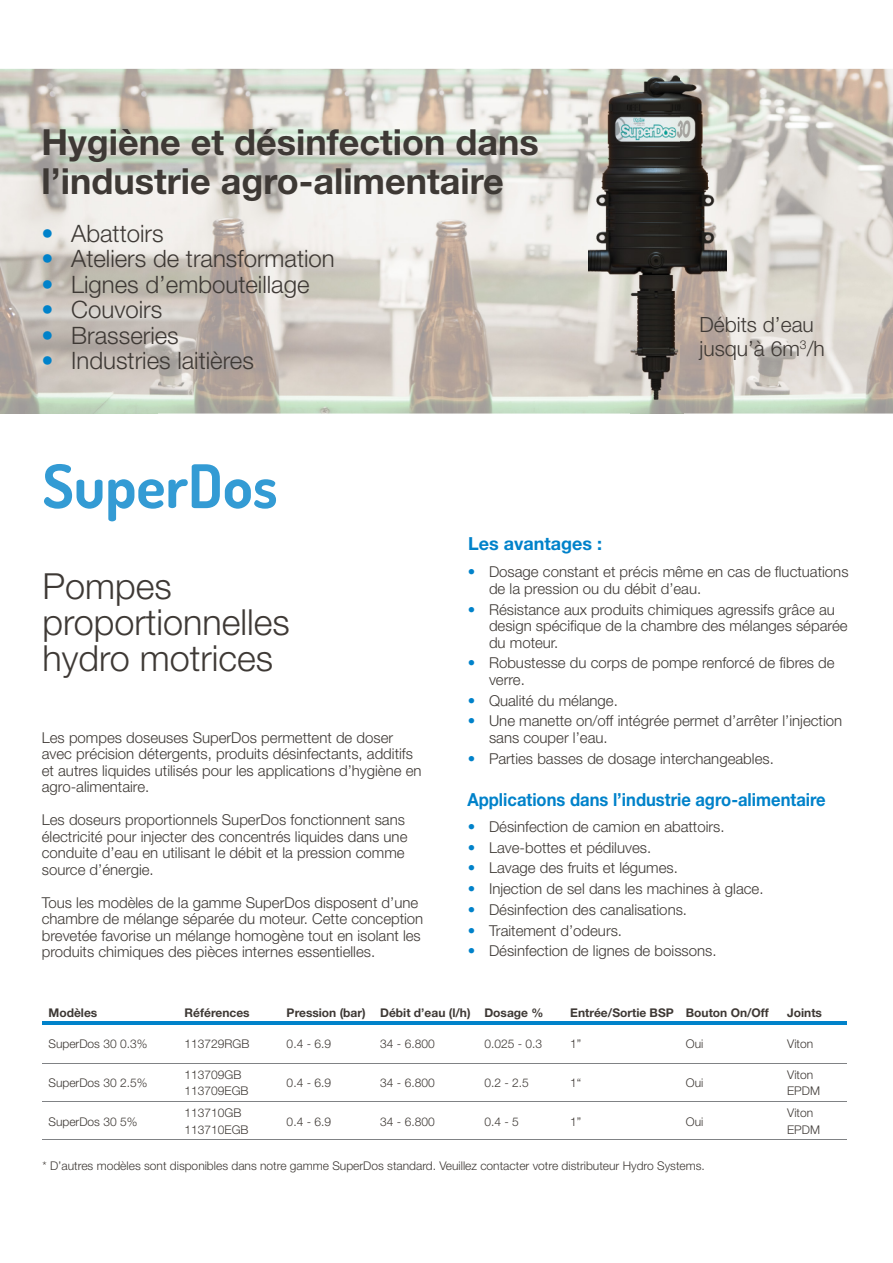
<style>
.page{position:relative;width:893px;height:1263px;background:#fff}
.page>*{position:absolute;margin:0;border:0;box-sizing:border-box;transform-origin:0 0}
.t1{font:700 60px "Dosis";color:#339bd4}
.t2{font:700 36px/39px "Helvetica Neue";color:#3e3935}
.t3{font:300 36px/36px "Helvetica Neue";color:#3e3935}
.t4{font:300 24px "Helvetica Neue";color:#3e3935}
.t5{font:300 21px/24px "Helvetica Neue";color:#3e3935}
.t6{font:700 18px "Helvetica Neue";color:#0082ca;scale:.92 1}
.t7{font:700 18px "Helvetica Neue";color:#0082ca}
.t8{font:300 15px/16.5px "Helvetica Neue";color:#3e3935}
.t9{font:300 12px/16.5px "Helvetica Neue";color:#3e3935}
.t10{font:700 12px "Helvetica Neue";color:#3e3935}
.s1{color:#0082ca}
</style>
<div class="page">
<img style="left:683px;top:69px;width:210px;height:345px">
<img style="left:0;top:69px;width:683px;height:48px">
<img style="left:0;top:117px;width:630px;height:297px">
<img style="left:630px;top:400px;width:53px;height:14px">
<img style="left:589px;top:76px;width:138px;height:324px">
<hr style="left:43px;top:1063px;width:136px;height:1px;background:#808285">
<hr style="left:179px;top:1063px;width:102px;height:1px;background:#808285">
<hr style="left:281px;top:1063px;width:93px;height:1px;background:#808285">
<hr style="left:374px;top:1063px;width:104px;height:1px;background:#808285">
<hr style="left:478px;top:1063px;width:86px;height:1px;background:#808285">
<hr style="left:564px;top:1063px;width:116px;height:1px;background:#808285">
<hr style="left:680px;top:1063px;width:101px;height:1px;background:#808285">
<hr style="left:781px;top:1063px;width:65px;height:1px;background:#808285">
<hr style="left:43px;top:1101px;width:136px;height:1px;background:#808285">
<hr style="left:179px;top:1101px;width:102px;height:1px;background:#808285">
<hr style="left:281px;top:1101px;width:93px;height:1px;background:#808285">
<hr style="left:374px;top:1101px;width:104px;height:1px;background:#808285">
<hr style="left:478px;top:1101px;width:86px;height:1px;background:#808285">
<hr style="left:564px;top:1101px;width:116px;height:1px;background:#808285">
<hr style="left:680px;top:1101px;width:101px;height:1px;background:#808285">
<hr style="left:781px;top:1101px;width:65px;height:1px;background:#808285">
<hr style="left:43px;top:1139px;width:136px;height:1px;background:#808285">
<hr style="left:179px;top:1139px;width:102px;height:1px;background:#808285">
<hr style="left:281px;top:1139px;width:93px;height:1px;background:#808285">
<hr style="left:374px;top:1139px;width:104px;height:1px;background:#808285">
<hr style="left:478px;top:1139px;width:86px;height:1px;background:#808285">
<hr style="left:564px;top:1139px;width:116px;height:1px;background:#808285">
<hr style="left:680px;top:1139px;width:101px;height:1px;background:#808285">
<hr style="left:781px;top:1139px;width:65px;height:1px;background:#808285">
<hr style="left:43px;top:1022px;width:136px;height:3px;background:#0082ca">
<hr style="left:179px;top:1022px;width:102px;height:3px;background:#0082ca">
<hr style="left:281px;top:1022px;width:93px;height:3px;background:#0082ca">
<hr style="left:374px;top:1022px;width:104px;height:3px;background:#0082ca">
<hr style="left:478px;top:1022px;width:86px;height:3px;background:#0082ca">
<hr style="left:564px;top:1022px;width:116px;height:3px;background:#0082ca">
<hr style="left:680px;top:1022px;width:101px;height:3px;background:#0082ca">
<hr style="left:781px;top:1022px;width:65px;height:3px;background:#0082ca">
<h2 class="t2" style="left:41px;top:122px;width:499px">Hygiène et désinfection dans l’industrie agro-alimentaire</h2>
<h3 class="t4" style="left:41px;top:219px;width:124px"><span class="s1">•</span> Abattoirs</h3>
<h3 class="t4" style="left:41px;top:244px;width:295px"><span class="s1">•</span> Ateliers de transformation</h3>
<h3 class="t4" style="left:41px;top:270px;width:270px"><span class="s1">•</span> Lignes d’embouteillage</h3>
<h3 class="t4" style="left:41px;top:295px;width:122px"><span class="s1">•</span> Couvoirs</h3>
<h3 class="t4" style="left:41px;top:321px;width:139px"><span class="s1">•</span> Brasseries</h3>
<h3 class="t4" style="left:41px;top:346px;width:214px"><span class="s1">•</span> Industries laitières</h3>
<h1 class="t1" style="left:43px;top:447px;width:237px">SuperDos</h1>
<p class="t7" style="left:468px;top:532px;width:136px">Les avantages :</p>
<h3 class="t5" style="left:699px;top:312px;width:127px">Débits d’eau jusqu’à 6m<sup>3</sup>/h</h3>
<h2 class="t3" style="left:43px;top:567px;width:249px">Pompes proportionnelles hydro motrices</h2>
<p class="t8" style="left:42px;top:729px;width:381px">Les pompes doseuses SuperDos permettent de doser avec précision détergents, produits désinfectants, additifs et autres liquides utilisés pour les applications d’hygiène en agro-alimentaire.</p>
<p class="t8" style="left:42px;top:811px;width:367px">Les doseurs proportionnels SuperDos fonctionnent sans électricité pour injecter des concentrés liquides dans une conduite d’eau en utilisant le débit et la pression comme source d’énergie.</p>
<p class="t8" style="left:42px;top:894px;width:383px">Tous les modèles de la gamme SuperDos disposent d’une chambre de mélange séparée du moteur. Cette conception brevetée favorise un mélange homogène tout en isolant les produits chimiques des pièces internes essentielles.</p>
<p class="t8" style="left:489px;top:563px;width:361px;text-indent:-21px"><span class="s1">•</span> Dosage constant et précis même en cas de fluctuations de la pression ou du débit d’eau.</p>
<p class="t8" style="left:489px;top:601px;width:360px;text-indent:-21px"><span class="s1">•</span> Résistance aux produits chimiques agressifs grâce au design spécifique de la chambre des mélanges séparée du moteur.</p>
<p class="t8" style="left:489px;top:654px;width:347px;text-indent:-21px"><span class="s1">•</span> Robustesse du corps de pompe renforcé de fibres de verre.</p>
<p class="t8" style="left:468px;top:692px;width:152px"><span class="s1">•</span> Qualité du mélange.</p>
<p class="t8" style="left:489px;top:712px;width:355px;text-indent:-21px"><span class="s1">•</span> Une manette on/off intégrée permet d’arrêter l’injection sans couper l’eau.</p>
<p class="t8" style="left:468px;top:750px;width:308px"><span class="s1">•</span> Parties basses de dosage interchangeables.</p>
<p class="t6" style="left:467px;top:788px;width:391px">Applications dans l’industrie agro-alimentaire</p>
<p class="t8" style="left:468px;top:818px;width:258px"><span class="s1">•</span> Désinfection de camion en abattoirs.</p>
<p class="t8" style="left:468px;top:839px;width:185px"><span class="s1">•</span> Lave-bottes et pédiluves.</p>
<p class="t8" style="left:468px;top:859px;width:212px"><span class="s1">•</span> Lavage des fruits et légumes.</p>
<p class="t8" style="left:468px;top:880px;width:297px"><span class="s1">•</span> Injection de sel dans les machines à glace.</p>
<p class="t8" style="left:468px;top:901px;width:221px"><span class="s1">•</span> Désinfection des canalisations.</p>
<p class="t8" style="left:468px;top:922px;width:156px"><span class="s1">•</span> Traitement d’odeurs.</p>
<p class="t8" style="left:468px;top:942px;width:250px"><span class="s1">•</span> Désinfection de lignes de boissons.</p>
<p class="t10" style="left:49px;top:1005px;width:50px">Modèles</p>
<p class="t10" style="left:185px;top:1005px;width:67px">Références</p>
<p class="t10" style="left:287px;top:1005px;width:258px">Pression (bar) Débit d’eau (l/h) Dosage %</p>
<p class="t10" style="left:570px;top:1005px;width:200px">Entrée/Sortie BSP Bouton On/Off</p>
<p class="t10" style="left:787px;top:1005px;width:36px">Joints</p>
<p class="t9" style="left:49px;top:1035px;width:100px">SuperDos 30 0.3%</p>
<p class="t9" style="left:185px;top:1035px;width:66px">113729RGB</p>
<p class="t9" style="left:287px;top:1035px;width:46px">0.4 - 6.9</p>
<p class="t9" style="left:380px;top:1035px;width:56px">34 - 6.800</p>
<p class="t9" style="left:484px;top:1035px;width:59px">0.025 - 0.3</p>
<p class="t9" style="left:570px;top:1035px;width:13px">1”</p>
<p class="t9" style="left:686px;top:1035px;width:19px">Oui</p>
<p class="t9" style="left:787px;top:1035px;width:28px">Viton</p>
<p class="t9" style="left:49px;top:1074px;width:100px">SuperDos 30 2.5%</p>
<p class="t9" style="left:185px;top:1066px;width:66px">113709GB<br>113709EGB</p>
<p class="t9" style="left:287px;top:1074px;width:46px">0.4 - 6.9</p>
<p class="t9" style="left:380px;top:1074px;width:56px">34 - 6.800</p>
<p class="t9" style="left:484px;top:1074px;width:46px">0.2 - 2.5</p>
<p class="t9" style="left:570px;top:1074px;width:13px">1“</p>
<p class="t9" style="left:686px;top:1074px;width:19px">Oui</p>
<p class="t9" style="left:787px;top:1066px;width:34px">Viton<br>EPDM</p>
<p class="t9" style="left:49px;top:1113px;width:90px">SuperDos 30 5%</p>
<p class="t9" style="left:185px;top:1104px;width:66px">113710GB<br>113710EGB</p>
<p class="t9" style="left:287px;top:1113px;width:46px">0.4 - 6.9</p>
<p class="t9" style="left:380px;top:1113px;width:56px">34 - 6.800</p>
<p class="t9" style="left:484px;top:1113px;width:36px">0.4 - 5</p>
<p class="t9" style="left:570px;top:1113px;width:13px">1”</p>
<p class="t9" style="left:686px;top:1113px;width:19px">Oui</p>
<p class="t9" style="left:787px;top:1104px;width:34px">Viton<br>EPDM</p>
<p class="t9" style="left:43px;top:1157px;width:664px">* D’autres modèles sont disponibles dans notre gamme SuperDos standard. Veuillez contacter votre distributeur Hydro Systems.</p>
</div>
